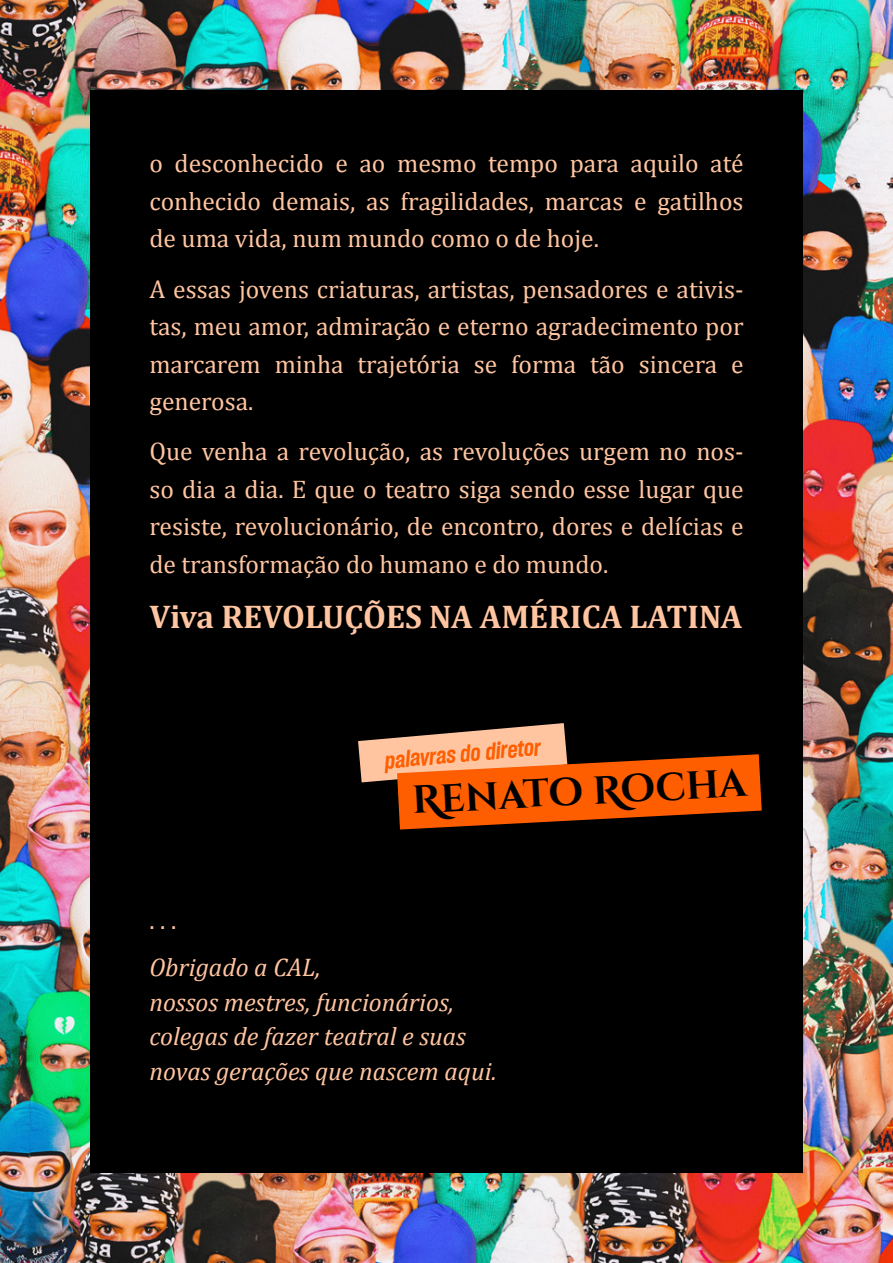
<style>
.page{position:relative;width:893px;height:1263px;background:#fff}
.page>*{position:absolute;margin:0;border:0;box-sizing:border-box;transform-origin:0 0}
.t1{font:700 39px "Cinzel Decorative";color:#000}
.t2{font:700 33px "Cambria";color:#ffc5a1}
.t3{font:25.5px/37.5px "Cambria";color:#ffc5a1;text-align:justify}
.t4{font:italic 25.5px/34.5px "Cambria";color:#ffc5a1}
.t5{font:22.5px "Sharp Grotesk Sm Bold Italic 15";color:#fe5e00}
</style>
<div class="page">
<img style="left:0;top:0;width:893px;height:1263px">
<div style="left:90px;top:90px;width:713px;height:1083px;background:#000"></div>
<svg style="left:358px;top:723px;width:404px;height:106px"></svg>
<p class="t3" style="left:149px;top:145px;width:596px">o desconhecido e ao mesmo tempo para aquilo até conhecido demais, as fragilidades, marcas e gatilhos de uma vida, num mundo como o de hoje.</p>
<p class="t3" style="left:149px;top:270px;width:596px">A essas jovens criaturas, artistas, pensadores e ativis&shy;tas, meu amor, admiração e eterno agradecimento por marcarem minha trajetória se forma tão sincera e generosa.</p>
<p class="t3" style="left:149px;top:433px;width:596px">Que venha a revolução, as revoluções urgem no nos&shy;so dia a dia. E que o teatro siga sendo esse lugar que resiste, revolucionário, de encontro, dores e delícias e de transformação do humano e do mundo.</p>
<p class="t2" style="left:149px;top:593px;width:115px">Viva REVOLUÇÕES</p>
<p class="t2" style="left:429px;top:593px;width:74px">NA AMÉ</p>
<p class="t2" style="left:548px;top:593px;width:40px">RICA</p>
<p class="t2" style="left:629px;top:593px;width:77px">LATINA</p>
<p class="t5" style="left:383px;top:745px;width:158px;rotate:-5deg">palavras do diretor</p>
<h1 class="t1" style="left:411px;top:776px;width:336px;rotate:-3deg">Renato Rocha</h1>
<p class="t3" style="left:149px;top:901px;width:28px">. . .</p>
<p class="t4" style="left:149px;top:949px;width:349px">Obrigado a Cal,<br>nossos mestres, funcionários, colegas de fazer teatral e suas novas gerações que nascem aqui.</p>
</div>
